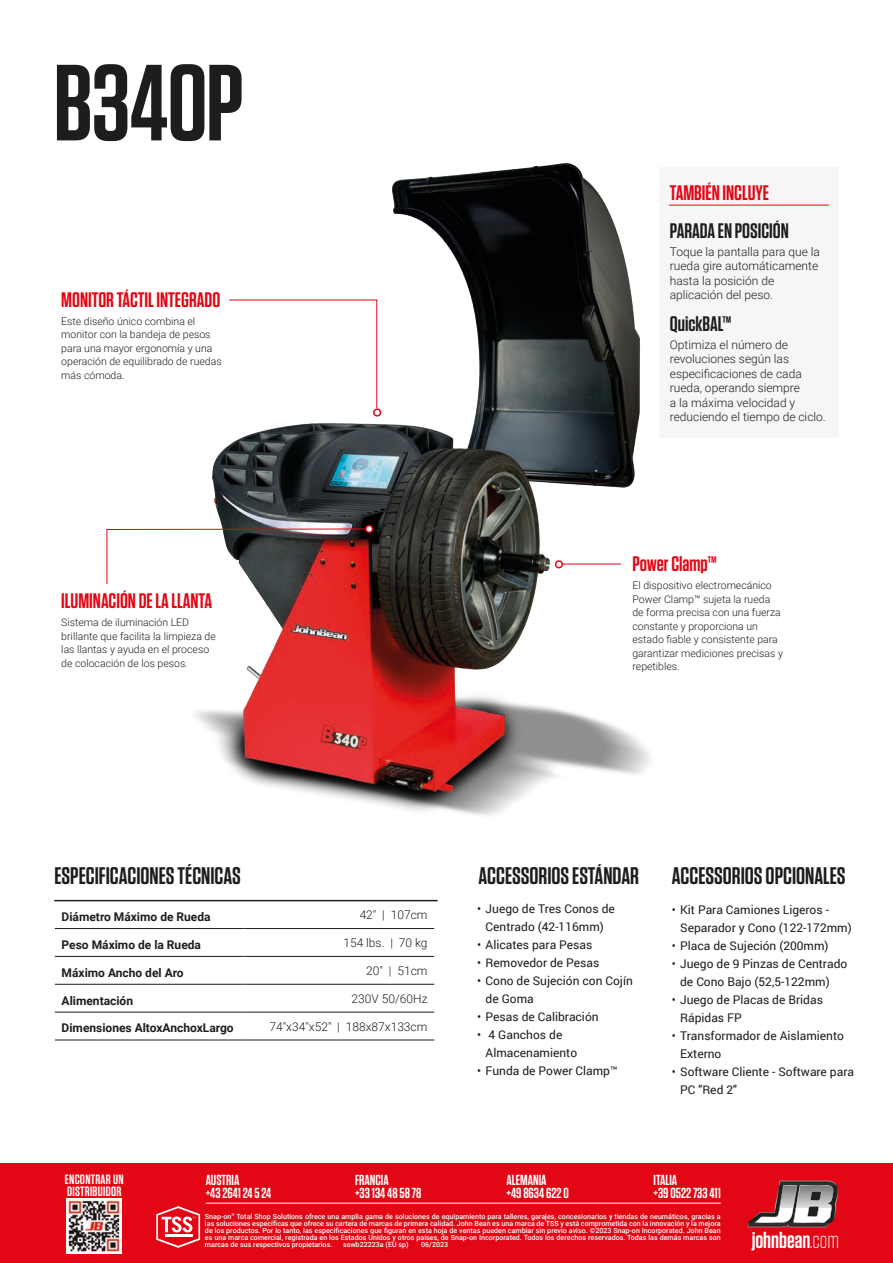
<style>
.page{position:relative;width:893px;height:1263px;background:#fff}
.page>*{position:absolute;margin:0;border:0;box-sizing:border-box;transform-origin:0 0}
.t1{font:600 108px "Tungsten";letter-spacing:-.01em;color:#1d1d1b}
.t2{font:600 24px "Tungsten";color:#1d1d1b}
.t3{font:600 22.8px "Tungsten";color:#fff}
.t4{font:600 21px "Tungsten";color:#e30614}
.t5{font:600 21px "Tungsten";color:#1d1d1b}
.t6{font:600 14.55px "Tungsten";color:#fff}
.t7{font:600 13.5px/12px "Tungsten";letter-spacing:.02em;color:#fff}
.t8{font:12px/18px "Roboto";color:#1d1d1b}
.t9{font:300 12px/14.4px "Roboto";color:#1d1d1b}
.t10{font:700 12px "Roboto";color:#1d1d1b}
.t11{font:300 10.5px/13.5px "Roboto";color:#1d1d1b}
.t12{font:500 7.2px/7.2px "Roboto";color:#fff;text-align:justify}
.s1{font-weight:300}
</style>
<div class="page">
<div style="left:0;top:1164px;width:893px;height:99px;background:#e30614"></div>
<svg style="left:747px;top:1181px;width:92px;height:46px"></svg>
<img style="left:66px;top:1198px;width:56px;height:56px">
<svg style="left:156px;top:1206px;width:44px;height:42px"></svg>
<hr style="left:165px;top:1234px;width:27px;height:3px;background:#fff">
<img style="left:195px;top:163px;width:455px;height:653px">
<div style="left:659px;top:167px;width:180px;height:271px;background:#f6f6f6"></div>
<hr style="left:669px;top:205px;width:160px;height:1px;background:#e30614">
<hr style="left:55px;top:928px;width:190px;height:1px;background:#1d1d1b">
<hr style="left:245px;top:928px;width:189px;height:1px;background:#1d1d1b">
<hr style="left:55px;top:956px;width:190px;height:1px;background:#1d1d1b">
<hr style="left:245px;top:956px;width:189px;height:1px;background:#1d1d1b">
<hr style="left:55px;top:984px;width:190px;height:1px;background:#1d1d1b">
<hr style="left:245px;top:984px;width:189px;height:1px;background:#1d1d1b">
<hr style="left:55px;top:1012px;width:190px;height:1px;background:#1d1d1b">
<hr style="left:245px;top:1012px;width:189px;height:1px;background:#1d1d1b">
<hr style="left:55px;top:1040px;width:190px;height:1px;background:#1d1d1b">
<hr style="left:245px;top:1040px;width:189px;height:1px;background:#1d1d1b">
<hr style="left:54px;top:900px;width:384px;height:1px;background:#1d1d1b">
<svg style="left:106px;top:524px;width:269px;height:61px"></svg>
<svg style="left:228px;top:299px;width:155px;height:119px"></svg>
<svg style="left:554px;top:558px;width:11px;height:12px"></svg>
<hr style="left:563px;top:564px;width:58px;height:1px;background:#e30614">
<hr style="left:206px;top:1203px;width:515px;height:1px;background:#fff">
<p class="t1" style="left:53px;top:46px;width:192px">B340P</p>
<p class="t4" style="left:61px;top:288px;width:161px">MONITOR TÁCTIL INTEGRADO</p>
<p class="t11" style="left:61px;top:314px;width:162px">Este diseño único combina el monitor con la bandeja de pesos para una mayor ergonomía y una operación de equilibrado de ruedas más cómoda.</p>
<p class="t4" style="left:61px;top:590px;width:152px">ILUMINACIÓN DE LA LLANTA</p>
<p class="t11" style="left:61px;top:615px;width:156px">Sistema de iluminación LED brillante que facilita la limpieza de las llantas y ayuda en el proceso de colocación de los pesos.</p>
<p class="t4" style="left:670px;top:182px;width:101px">TAMBIÉN INCLUYE</p>
<p class="t5" style="left:670px;top:220px;width:120px">PARADA EN POSICIÓN</p>
<p class="t9" style="left:670px;top:244px;width:152px">Toque la pantalla para que la rueda gire automáticamente hasta la posición de aplicación del peso.</p>
<p class="t9" style="left:670px;top:337px;width:157px">Optimiza el número de revoluciones según las especificaciones de cada rueda, operando siempre<br>a la máxima velocidad y reduciendo el tiempo de ciclo.</p>
<p class="t5" style="left:670px;top:313px;width:63px">QuickBAL™</p>
<p class="t4" style="left:632px;top:553px;width:86px">Power Clamp™</p>
<p class="t11" style="left:632px;top:578px;width:152px">El dispositivo electromecánico<br>Power Clamp™ sujeta la rueda de forma precisa con una fuerza constante y proporciona un estado fiable y consistente para garantizar mediciones precisas y repetibles.</p>
<p class="t2" style="left:55px;top:863px;width:188px">ESPECIFICACIONES TÉCNICAS</p>
<p class="t2" style="left:478px;top:863px;width:162px">ACCESSORIOS ESTÁNDAR</p>
<p class="t2" style="left:672px;top:863px;width:175px">ACCESSORIOS OPCIONALES</p>
<p class="t10" style="left:62px;top:908px;width:150px">Diámetro Máximo de Rueda</p>
<p class="t9" style="left:360px;top:907px;width:69px">42" | 107cm</p>
<p class="t10" style="left:62px;top:936px;width:141px">Peso Máximo de la Rueda</p>
<p class="t9" style="left:343px;top:935px;width:86px">154 lbs. | 70 kg</p>
<p class="t10" style="left:62px;top:964px;width:124px">Máximo Ancho del Aro</p>
<p class="t9" style="left:366px;top:963px;width:63px">20" | 51cm</p>
<p class="t10" style="left:62px;top:992px;width:73px">Alimentación</p>
<p class="t9" style="left:352px;top:991px;width:77px">230V 50/60Hz</p>
<p class="t10" style="left:62px;top:1020px;width:174px">Dimensiones AltoxAnchoxLargo</p>
<p class="t9" style="left:270px;top:1019px;width:159px">74"x34"x52" | 188x87x133cm</p>
<p class="t8" style="left:477px;top:900px;width:139px;text-align:center">• Juego de Tres Conos de<br>Centrado (42-116mm)</p>
<p class="t8" style="left:477px;top:936px;width:117px">• Alicates para Pesas</p>
<p class="t8" style="left:477px;top:954px;width:124px">• Removedor de Pesas</p>
<p class="t8" style="left:486px;top:972px;width:149px;text-indent:-9px">• Cono de Sujeción con Cojín de Goma</p>
<p class="t8" style="left:477px;top:1008px;width:123px">• Pesas de Calibración</p>
<p class="t8" style="left:486px;top:1026px;width:93px;text-indent:-9px">• 4 Ganchos de<br>Almacenamiento</p>
<p class="t8" style="left:477px;top:1062px;width:142px">• Funda de Power Clamp™</p>
<p class="t8" style="left:680px;top:900px;width:173px;text-indent:-9px">• Kit Para Camiones Ligeros -<br>Separador y Cono (122-172mm)</p>
<p class="t8" style="left:672px;top:936px;width:158px">• Placa de Sujeción (200mm)</p>
<p class="t8" style="left:680px;top:954px;width:169px;text-indent:-9px">• Juego de 9 Pinzas de Centrado de Cono Bajo (52,5-122mm)</p>
<p class="t8" style="left:680px;top:990px;width:144px;text-indent:-9px">• Juego de Placas de Bridas<br>Rápidas FP</p>
<p class="t8" style="left:680px;top:1026px;width:165px;text-indent:-9px">• Transformador de Aislamiento<br>Externo</p>
<p class="t8" style="left:680px;top:1062px;width:175px;text-indent:-9px">• Software Cliente - Software para<br>PC "Red 2"</p>
<p class="t7" style="left:65px;top:1173px;width:60px">ENCONTRAR UN<br>DISTRIBUIDOR</p>
<p class="t6" style="left:206px;top:1172px;width:35px">AUSTRIA</p>
<p class="t6" style="left:206px;top:1185px;width:67px">+43 2641 24 5 24</p>
<p class="t6" style="left:355px;top:1172px;width:35px">FRANCIA</p>
<p class="t6" style="left:355px;top:1185px;width:68px">+33 134 48 58 78</p>
<p class="t6" style="left:507px;top:1172px;width:42px">ALEMANIA</p>
<p class="t6" style="left:507px;top:1185px;width:64px">+49 8634 622 0</p>
<p class="t6" style="left:653px;top:1172px;width:25px">ITALIA</p>
<p class="t6" style="left:653px;top:1185px;width:69px">+39 0522 733 411</p>
<p class="t12" style="left:205px;top:1212px;width:517px">Snap-on<sup>®</sup> Total Shop Solutions ofrece una amplia gama de soluciones de equipamiento para talleres, garajes, concesionarios y tiendas de neumáticos, gracias a las soluciones específicas que ofrece su cartera de marcas de primera calidad. John Bean es una marca de TSS y está comprometida con la innovación y la mejora de los productos. Por lo tanto, las especificaciones que figuran en esta hoja de ventas pueden cambiar sin previo aviso. ©2023 Snap-on Incorporated. John Bean es una marca comercial, registrada en los Estados Unidos y otros países, de Snap-on Incorporated. Todos los derechos reservados. Todas las demás marcas son marcas de sus respectivos propietarios.</p>
<p class="t12" style="left:343px;top:1240px;width:67px">sswb22223a (EU sp)</p>
<p class="t12" style="left:421px;top:1240px;width:29px">06/2023</p>
<p class="t3" style="left:752px;top:1228px;width:89px">johnbean<span class="s1">.com</span></p>
</div>
